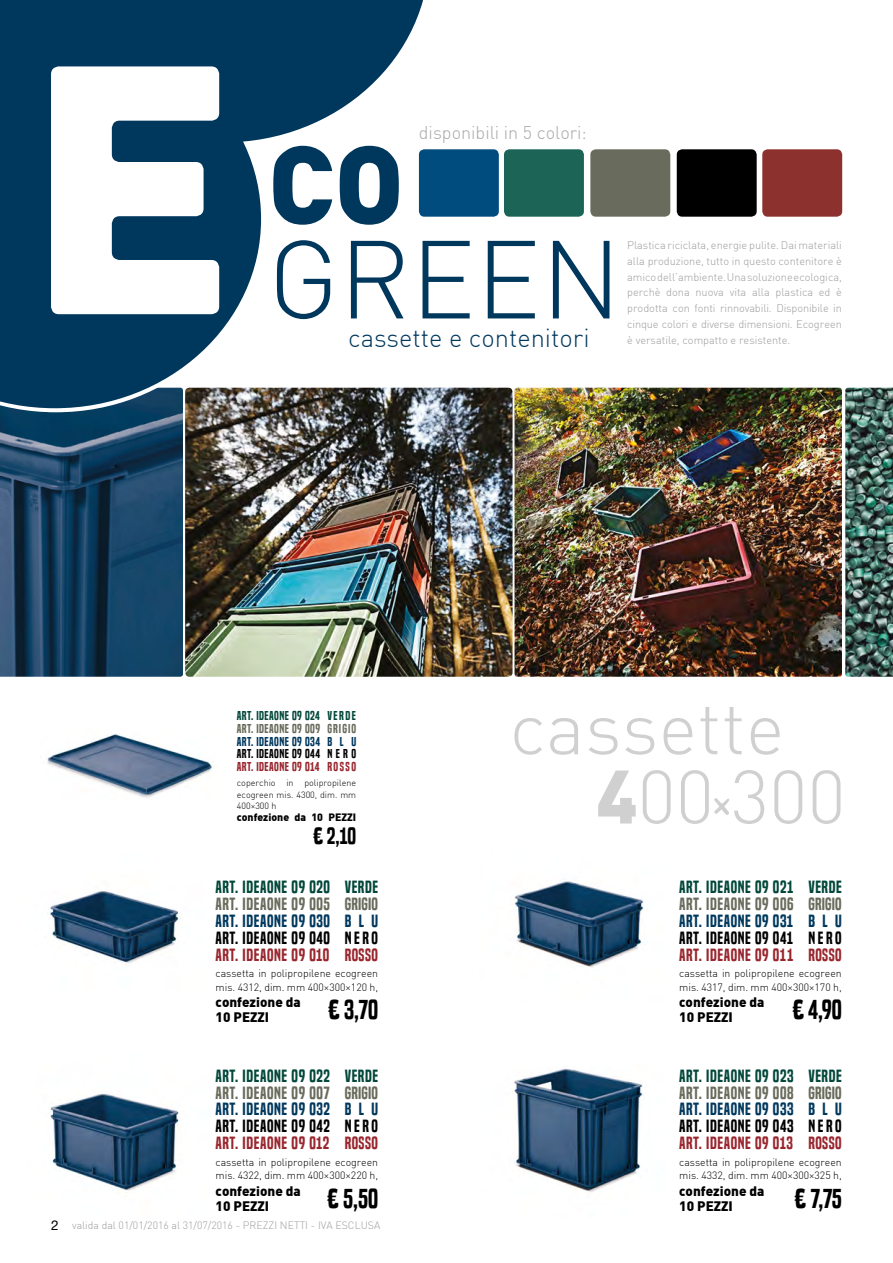
<style>
.page{position:relative;width:893px;height:1263px;background:#fff}
.page>*{position:absolute;margin:0;border:0;box-sizing:border-box;transform-origin:0 0}
.t1{font:300 109.05px "DIN";color:#00385d}
.t2{font:900 109.05px "DIN";color:#00385d}
.t3{font:300 74.4px "DIN";color:#d0d0d0}
.t4{font:300 25.5px "DIN";color:#00385d}
.t5{font:25.5px "Built Titling Sb";letter-spacing:-.01em;color:#000}
.t6{font:21.9px "Built Titling Sb";color:#000}
.t7{font:300 18px "DIN";color:#a8a8a7}
.t8{font:16.5px "Built Titling Sb";letter-spacing:.04em;color:#696b5c}
.t9{font:16.5px "Built Titling Sb";letter-spacing:.04em;color:#02473a}
.t10{font:16.5px "Built Titling Sb";letter-spacing:.03em;color:#99262e}
.t11{font:16.5px "Built Titling Sb";letter-spacing:.04em;color:#000}
.t12{font:16.5px "Built Titling Sb";letter-spacing:.04em;color:#00385d}
.t13{font:900 13.5px/15px "DIN";color:#000}
.t14{font:12px "Built Titling Sb";letter-spacing:.04em;color:#696b5c}
.t15{font:12px "Built Titling Sb";letter-spacing:.04em;color:#02473a}
.t16{font:12px "Built Titling Sb";letter-spacing:.04em;color:#99262e}
.t17{font:12px "Built Titling Sb";letter-spacing:.04em;color:#000}
.t18{font:12px "Built Titling Sb";letter-spacing:.04em;color:#00385d}
.t19{font:300 10.95px/15.8px "DIN";color:#9d9d9c;text-align:justify}
.t20{font:300 10.5px/13.5px "DIN";color:#000}
.t21{font:300 10.5px "DIN";color:#9d9d9c}
.t22{font:900 10.5px "DIN";color:#000}
.t23{font:300 9px/11.7px "DIN";color:#000;text-align:justify}
.s1{font-weight:900}
.s2{font-family:"FIS Hfingers";font-weight:400}
.s3{font-family:"Built Titling Rg";font-weight:700}
.s4{font-family:"Helvetica Neue LT Std";font-weight:400;font-size:13.5px;color:#000}
</style>
<div class="page">
<img style="left:47px;top:734px;width:166px;height:64px">
<img style="left:514px;top:1068px;width:129px;height:124px">
<img style="left:50px;top:891px;width:129px;height:72px">
<img style="left:185px;top:388px;width:657px;height:289px">
<img style="left:0;top:412px;width:183px;height:265px">
<img style="left:845px;top:388px;width:48px;height:289px">
<svg style="left:0;top:72px;width:261px;height:336px;background:#2b5876"></svg>
<svg style="left:17px;top:0;width:406px;height:142px;fill:#00385d"></svg>
<div style="left:0;top:0;width:197px;height:72px;background:#00385d"></div>
<svg style="left:51px;top:66px;width:168px;height:248px"></svg>
<img style="left:50px;top:1093px;width:130px;height:100px">
<img style="left:515px;top:881px;width:130px;height:87px">
<div style="left:419px;top:149px;width:80px;height:68px;background:#004c7e;border-radius:5px"></div>
<div style="left:590px;top:149px;width:80px;height:68px;background:#696b5c;border-radius:5px"></div>
<div style="left:504px;top:149px;width:80px;height:68px;background:#1c6455;border-radius:5px"></div>
<div style="left:677px;top:149px;width:80px;height:68px;background:#000;border-radius:5px"></div>
<div style="left:762px;top:149px;width:80px;height:68px;background:#8d312f;border-radius:5px"></div>
<h3 class="t7" style="left:419px;top:121px;width:169px">disponibili in 5 colori:</h3>
<h1 class="t2" style="left:268px;top:112px;width:138px">CO</h1>
<h1 class="t1" style="left:268px;top:212px;width:355px">GREEN</h1>
<h3 class="t4" style="left:348px;top:322px;width:243px">cassette e contenitori</h3>
<p class="t19" style="left:627px;top:237px;width:216px">Plastica riciclata, energie pulite. Dai materiali alla produzione, tutto in questo contenitore è amico dell’ambiente. Una soluzione ecologica, perchè dona nuova vita alla plastica ed è prodotta con fonti rinnovabili. Disponibile in cinque colori e diverse dimensioni. Ecogreen è versatile, compatto e resistente.</p>
<p class="t15" style="left:237px;top:708px;width:121px">ART. IDEAONE 09 024 VERDE</p>
<p class="t14" style="left:237px;top:721px;width:121px">ART. IDEAONE 09 009 GRIGIO</p>
<p class="t18" style="left:237px;top:734px;width:121px">ART. IDEAONE 09 034 B L U</p>
<p class="t17" style="left:237px;top:747px;width:121px">ART. IDEAONE 09 044 N E R O</p>
<p class="t16" style="left:237px;top:760px;width:121px">ART. IDEAONE 09 014 ROSSO</p>
<p class="t23" style="left:237px;top:777px;width:121px">coperchio in polipropilene ecogreen mis. 4300, dim. mm 400×300 h</p>
<p class="t22" style="left:237px;top:810px;width:121px">confezione da 10 PEZZI</p>
<h2 class="t3" style="left:509px;top:682px;width:277px">cassette</h2>
<h2 class="t3" style="left:596px;top:751px;width:251px"><span class="s1">4</span>00<span class="s2">×</span>300</h2>
<h3 class="t6" style="left:313px;top:823px;width:44px"><span class="s3">€</span> 2,10</h3>
<h3 class="t9" style="left:216px;top:877px;width:164px">ART. IDEAONE 09 020 VERDE</h3>
<h3 class="t8" style="left:216px;top:894px;width:164px">ART. IDEAONE 09 005 GRIGIO</h3>
<h3 class="t12" style="left:216px;top:911px;width:164px">ART. IDEAONE 09 030 B L U</h3>
<h3 class="t11" style="left:216px;top:928px;width:164px">ART. IDEAONE 09 040 NERO</h3>
<h3 class="t10" style="left:216px;top:945px;width:164px">ART. IDEAONE 09 010 ROSSO</h3>
<p class="t20" style="left:216px;top:967px;width:164px">cassetta in polipropilene ecogreen mis. 4312, dim. mm 400×300×120 h,</p>
<p class="t13" style="left:216px;top:994px;width:87px">confezione da<br>10 PEZZI</p>
<h3 class="t5" style="left:328px;top:994px;width:51px"><span class="s3">€</span> 3,70</h3>
<h3 class="t9" style="left:679px;top:877px;width:164px">ART. IDEAONE 09 021 VERDE</h3>
<h3 class="t8" style="left:679px;top:894px;width:164px">ART. IDEAONE 09 006 GRIGIO</h3>
<h3 class="t12" style="left:679px;top:911px;width:164px">ART. IDEAONE 09 031 B L U</h3>
<h3 class="t11" style="left:679px;top:928px;width:164px">ART. IDEAONE 09 041 NERO</h3>
<h3 class="t10" style="left:679px;top:945px;width:164px">ART. IDEAONE 09 011 ROSSO</h3>
<p class="t20" style="left:679px;top:967px;width:164px">cassetta in polipropilene ecogreen mis. 4317, dim. mm 400×300×170 h,</p>
<p class="t13" style="left:679px;top:994px;width:87px">confezione da<br>10 PEZZI</p>
<h3 class="t5" style="left:792px;top:994px;width:51px"><span class="s3">€</span> 4,90</h3>
<h3 class="t9" style="left:216px;top:1066px;width:164px">ART. IDEAONE 09 022 VERDE</h3>
<h3 class="t8" style="left:216px;top:1083px;width:164px">ART. IDEAONE 09 007 GRIGIO</h3>
<h3 class="t12" style="left:216px;top:1099px;width:164px">ART. IDEAONE 09 032 B L U</h3>
<h3 class="t11" style="left:216px;top:1116px;width:164px">ART. IDEAONE 09 042 NERO</h3>
<h3 class="t10" style="left:216px;top:1133px;width:164px">ART. IDEAONE 09 012 ROSSO</h3>
<p class="t20" style="left:216px;top:1155px;width:164px">cassetta in polipropilene ecogreen mis. 4322, dim. mm 400×300×220 h,</p>
<p class="t13" style="left:216px;top:1182px;width:87px">confezione da<br>10 PEZZI</p>
<h3 class="t5" style="left:327px;top:1184px;width:52px"><span class="s3">€</span> 5,50</h3>
<h3 class="t9" style="left:679px;top:1066px;width:164px">ART. IDEAONE 09 023 VERDE</h3>
<h3 class="t8" style="left:679px;top:1083px;width:164px">ART. IDEAONE 09 008 GRIGIO</h3>
<h3 class="t12" style="left:679px;top:1099px;width:164px">ART. IDEAONE 09 033 B L U</h3>
<h3 class="t11" style="left:679px;top:1116px;width:164px">ART. IDEAONE 09 043 NERO</h3>
<h3 class="t10" style="left:679px;top:1133px;width:164px">ART. IDEAONE 09 013 ROSSO</h3>
<p class="t20" style="left:679px;top:1155px;width:164px">cassetta in polipropilene ecogreen mis. 4332, dim. mm 400×300×325 h,</p>
<p class="t13" style="left:679px;top:1182px;width:87px">confezione da<br>10 PEZZI</p>
<h3 class="t5" style="left:794px;top:1184px;width:49px"><span class="s3">€</span> 7,75</h3>
<p class="t21" style="left:51px;top:1219px;width:331px"><span class="s4">2</span> valida dal 01/01/2016 al 31/07/2016 - PREZZI NETTI - IVA ESCLUSA</p>
</div>
